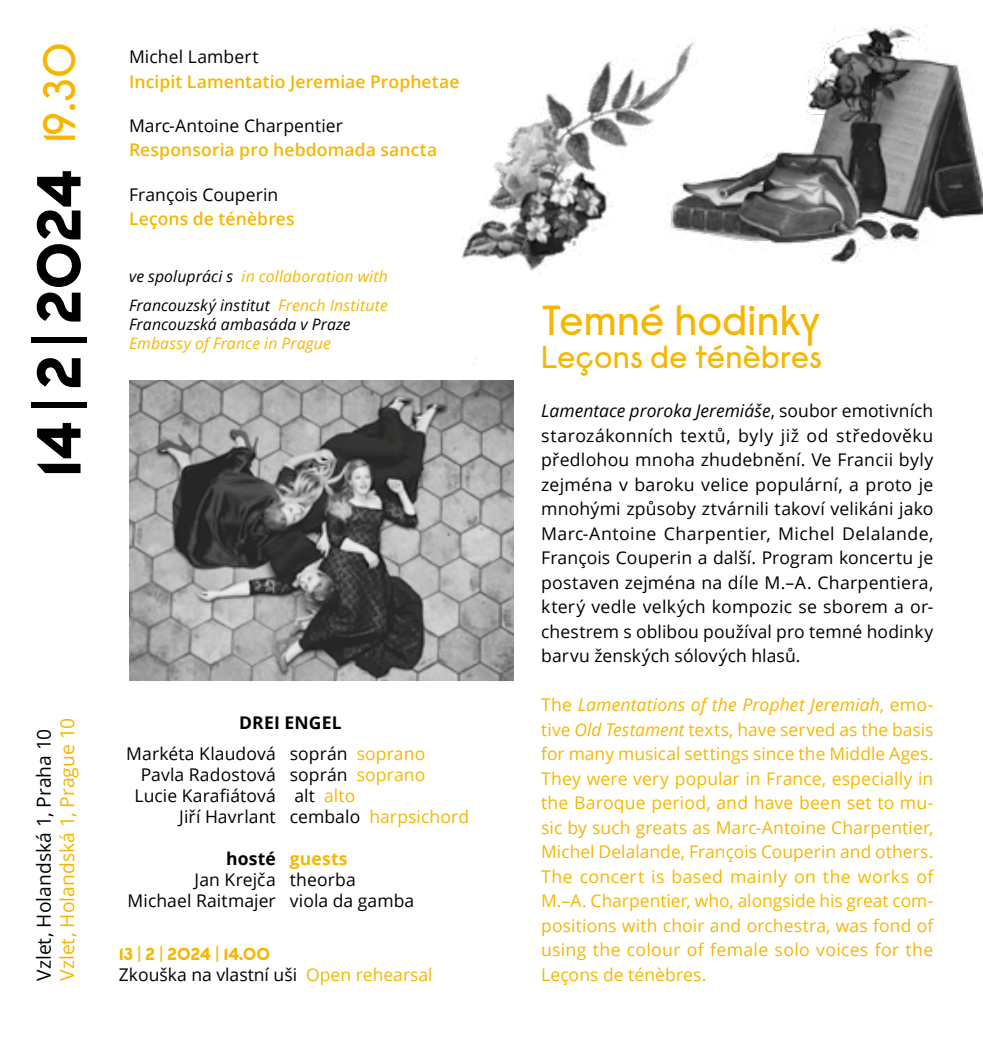
<style>
.page{position:relative;width:983px;height:1042px;background:#fff}
.page>*{position:absolute;margin:0;border:0;box-sizing:border-box;transform-origin:0 0}
.t1{font:800 61.95px "Raisonneuprava";letter-spacing:-.015em;color:#000}
.t2{font:42px "Raisonneuprava";color:#f6b600}
.t3{font:31.5px "Raisonneuprava";color:#f6b600}
.t4{font:19.25px "Open Sans";color:#f6b600}
.t5{font:19.25px "Open Sans";color:#000}
.t6{font:17.5px/24.5px "Open Sans";letter-spacing:.005em;color:#000}
.t7{font:17.5px/24.5px "Open Sans";letter-spacing:.015em;color:#f6b600;text-align:justify}
.t8{font:600 17.5px "Open Sans";letter-spacing:.005em;color:#f6b600}
.t9{font:800 17.5px "Raisonneuprava";letter-spacing:-.015em;color:#f6b600}
.t10{font:700 17.5px "Open Sans";letter-spacing:.01em;color:#f6b600}
.t11{font:italic 15.75px/28.9px "Open Sans";letter-spacing:.01em;color:#f6b600}
.t12{font:italic 15.75px "Open Sans";letter-spacing:.005em;color:#000}
.s1{font-weight:400}
.s2{font-weight:400;font-size:45.5px;color:#f6b600}
.s3{color:#000}
.s4{font-weight:700}
.s5{color:#f6b600}
.s6{font-style:italic}
</style>
<div class="page">
<img style="left:129px;top:381px;width:384px;height:299px">
<img style="left:771px;top:26px;width:211px;height:238px">
<img style="left:462px;top:42px;width:309px;height:232px">
<h1 class="t1" style="left:16px;top:477px;width:437px;rotate:-90deg">14 <span class="s1">|</span> 2 <span class="s1">|</span> 2024 <span class="s2">19.30</span></h1>
<p class="t6" style="left:129px;top:44px;width:131px">Michel Lambert</p>
<p class="t8" style="left:129px;top:69px;width:332px">Incipit Lamentatio Jeremiae Prophetae</p>
<p class="t6" style="left:129px;top:113px;width:215px">Marc-Antoine Charpentier</p>
<p class="t8" style="left:129px;top:138px;width:310px">Responsoria pro hebdomada sancta</p>
<p class="t6" style="left:129px;top:182px;width:151px">François Couperin</p>
<p class="t8" style="left:129px;top:207px;width:167px">Leçons de ténèbres</p>
<p class="t11" style="left:129px;top:262px;width:260px"><span class="s3">ve spolupráci s</span> in collaboration with<br><span class="s3">Francouzský institut</span> French Institute</p>
<p class="t12" style="left:129px;top:313px;width:223px">Francouzská ambasáda v Praze</p>
<p class="t11" style="left:129px;top:328px;width:203px">Embassy of France in Prague</p>
<p class="t5" style="left:31px;top:981px;width:253px;rotate:-90deg">Vzlet, Holandská 1, Praha 10</p>
<p class="t4" style="left:54px;top:981px;width:264px;rotate:-90deg">Vzlet, Holandská 1, Prague 10</p>
<p class="t6" style="left:126px;top:707px;width:300px;line-height:31px;text-indent:113px"><span class="s4">DREI ENGEL<br></span>Markéta Klaudová soprán <span class="s5">soprano</span></p>
<p class="t6" style="left:134px;top:764px;width:292px;line-height:21px;text-indent:6px">Pavla Radostová soprán <span class="s5">soprano<br></span>Lucie Karafiátová alt <span class="s5">alto</span></p>
<p class="t6" style="left:179px;top:804px;width:291px">Jiří Havrlant cembalo <span class="s5">harpsichord</span></p>
<p class="t10" style="left:226px;top:846px;width:123px"><span class="s3">hosté</span> guests</p>
<p class="t6" style="left:194px;top:867px;width:163px">Jan Krejča theorba</p>
<p class="t6" style="left:128px;top:888px;width:288px">Michael Raitmajer viola da gamba</p>
<p class="t9" style="left:119px;top:941px;width:152px">13 <span class="s1">|</span> 2 <span class="s1">|</span> 2024 <span class="s1">|</span> 14.00</p>
<p class="t6" style="left:119px;top:962px;width:315px">Zkouška na vlastní uši <span class="s5">Open rehearsal</span></p>
<h2 class="t2" style="left:541px;top:293px;width:281px">Temné hodinky</h2>
<h3 class="t3" style="left:541px;top:337px;width:282px">Leçons de ténèbres</h3>
<p class="t6" style="left:541px;top:398px;width:393px;text-align:justify"><span class="s6">Lamentace proroka Jeremiáše</span>, soubor emotivních starozákonních textů, byly již od středověku předlohou mnoha zhudebnění. Ve Francii byly zejména v baroku velice populární, a proto je mnohými způsoby ztvárnili takoví velikáni jako Marc-Antoine Charpentier, Michel Delalande, François Couperin a další. Program koncertu je postaven zejména na díle M.–A. Charpentiera, který vedle velkých kompozic se sborem a or&shy;chestrem s oblibou používal pro temné hodinky barvu ženských sólových hlasů.</p>
<p class="t7" style="left:541px;top:692px;width:393px">The <span class="s6">Lamentations of the Prophet Jeremiah</span>, emo&shy;tive <span class="s6">Old Testament</span> texts, have served as the basis for many musical settings since the Middle Ages.<br>They were very popular in France, especially in the Baroque period, and have been set to mu&shy;sic by such greats as Marc-Antoine Charpentier, Michel Delalande, François Couperin and others.<br>The concert is based mainly on the works of M.–A. Charpentier, who, alongside his great com&shy;positions with choir and orchestra, was fond of using the colour of female solo voices for the Leçons de ténèbres.</p>
</div>
